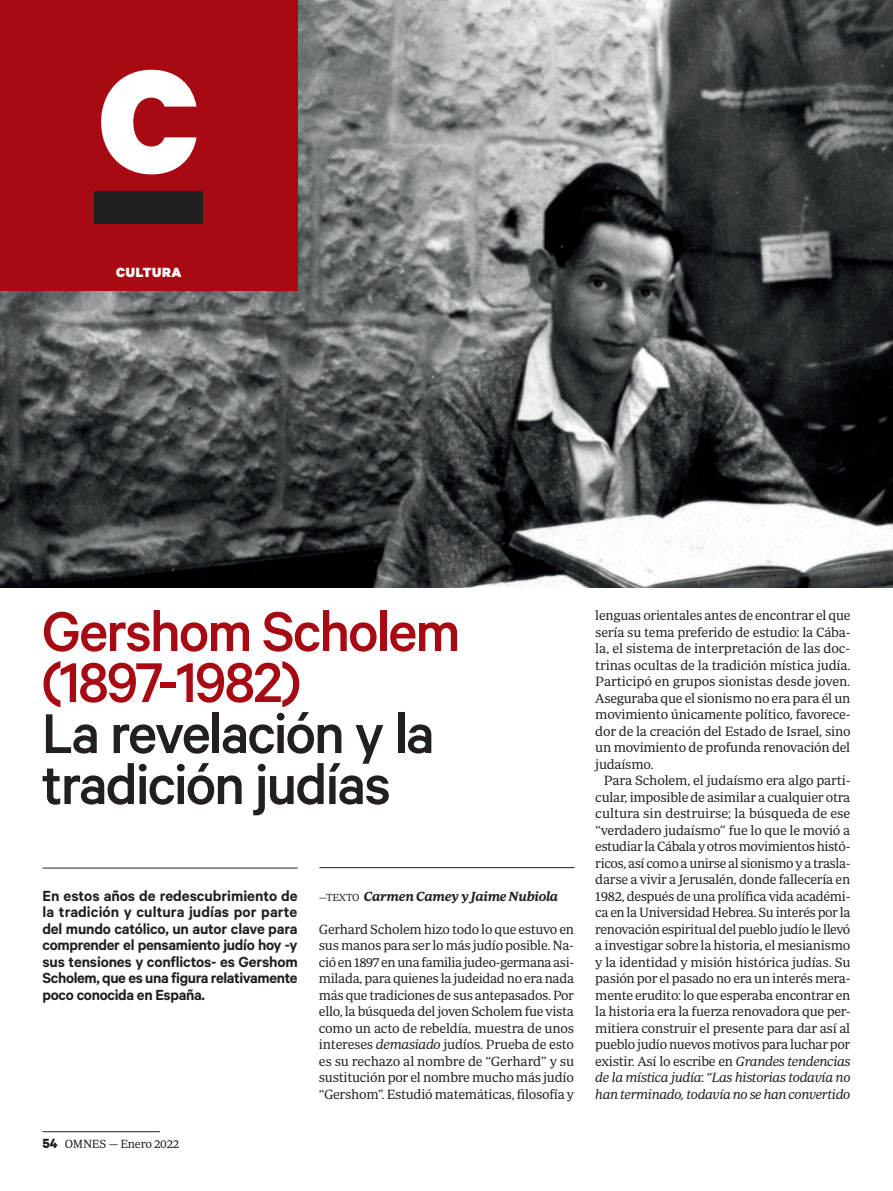
<style>
.page{position:relative;width:893px;height:1191px;background:#fff}
.page>*{position:absolute;margin:0;border:0;box-sizing:border-box;transform-origin:0 0}
.t1{font:900 165px "Calibre";color:#fff}
.t2{font:500 63px/51px "Calibre";letter-spacing:-.035em;color:#231f20}
.t3{font:500 63px/51px "Calibre";letter-spacing:-.035em;color:#a70a12}
.t4{font:600 16.5px/16.5px "Calibre";letter-spacing:-.025em;color:#231f20;text-align:justify}
.t5{font:900 15px "Calibre";letter-spacing:.04em;color:#fff}
.TExto{font:13.65px/16.5px "Periodico Text Lg";letter-spacing:-.02em;color:#231f20;text-align:justify}
.t6{font:italic 600 13.5px "Periodico Text";letter-spacing:-.02em;color:#231f20}
.t7{font:12px "Periodico Text Lg";letter-spacing:-.02em;color:#231f20}
.s1{font-family:"Calibre";font-weight:700;font-size:15px}
.s2{font-family:"Periodico Text Lg";font-weight:400;font-style:normal;font-size:10.5px}
.s3{font-family:"Periodico Text Lg It"}
</style>
<div class="page">
<hr style="left:43px;top:1131px;width:117px;height:1px;background:#231f20">
<img style="left:0;top:0;width:893px;height:587px">
<hr style="left:43px;top:867px;width:255px;height:1px;background:#231f20">
<hr style="left:319px;top:867px;width:256px;height:1px;background:#231f20">
<div style="left:0;top:0;width:298px;height:290px;background:#a70a12"></div>
<div style="left:94px;top:191px;width:109px;height:32px;background:#231f20"></div>
<p class="t1" style="left:99px;top:18px;width:101px">C</p>
<p class="t5" style="left:116px;top:263px;width:67px">CULTURA</p>
<p class="t3" style="left:42px;top:604px;width:420px">Gershom Scholem (1897-1982)</p>
<p class="t2" style="left:42px;top:706px;width:395px">La revelación y la tradición judías</p>
<p class="t4" style="left:43px;top:887px;width:257px">En estos años de redescubrimiento de la tradición y cultura judías por parte del mundo católico, un autor clave para comprender el pensamiento judío hoy -y sus tensiones y conflictos- es Gershom Scholem, que es una figura relativamente poco conocida en España.</p>
<p class="t7" style="left:43px;top:1137px;width:138px"><span class="s1">54</span> OMNES — Enero 2022</p>
<p class="t6" style="left:319px;top:888px;width:241px"><span class="s2">—TEXTO</span> Carmen Camey y Jaime Nubiola</p>
<p class="TExto" style="left:319px;top:920px;width:257px">Gerhard Scholem hizo todo lo que estuvo en sus manos para ser lo más judío posible. Na&shy;ció en 1897 en una familia judeo-germana asi&shy;milada, para quienes la judeidad no era nada más que tradiciones de sus antepasados. Por ello, la búsqueda del joven Scholem fue vista como un acto de rebeldía, muestra de unos intereses <span class="s3">demasiado</span> judíos. Prueba de esto es su rechazo al nombre de “Gerhard” y su sustitución por el nombre mucho más judío “Gershom”. Estudió matemáticas, filosofía y</p>
<p class="TExto" style="left:595px;top:607px;width:257px">lenguas orientales antes de encontrar el que sería su tema preferido de estudio: la Cába&shy;la, el sistema de interpretación de las doc&shy;trinas ocultas de la tradición mística judía.<br>Participó en grupos sionistas desde joven.<br>Aseguraba que el sionismo no era para él un movimiento únicamente político, favorece&shy;dor de la creación del Estado de Israel, sino un movimiento de profunda renovación del judaísmo.</p>
<p class="TExto" style="left:595px;top:772px;width:257px;text-indent:9px">Para Scholem, el judaísmo era algo parti&shy;cular, imposible de asimilar a cualquier otra cultura sin destruirse; la búsqueda de ese “verdadero judaísmo” fue lo que le movió a estudiar la Cábala y otros movimientos histó&shy;ricos, así como a unirse al sionismo y a trasla&shy;darse a vivir a Jerusalén, donde fallecería en 1982, después de una prolífica vida académi&shy;ca en la Universidad Hebrea. Su interés por la renovación espiritual del pueblo judío le llevó a investigar sobre la historia, el mesianismo y la identidad y misión histórica judías. Su pasión por el pasado no era un interés mera&shy;mente erudito: lo que esperaba encontrar en la historia era la fuerza renovadora que per&shy;mitiera construir el presente para dar así al pueblo judío nuevos motivos para luchar por existir. Así lo escribe en <span class="s3">Grandes tendencias de la mística judía</span>: <span class="s3">“Las historias todavía no han terminado, todavía no se han convertido</span></p>
</div>
